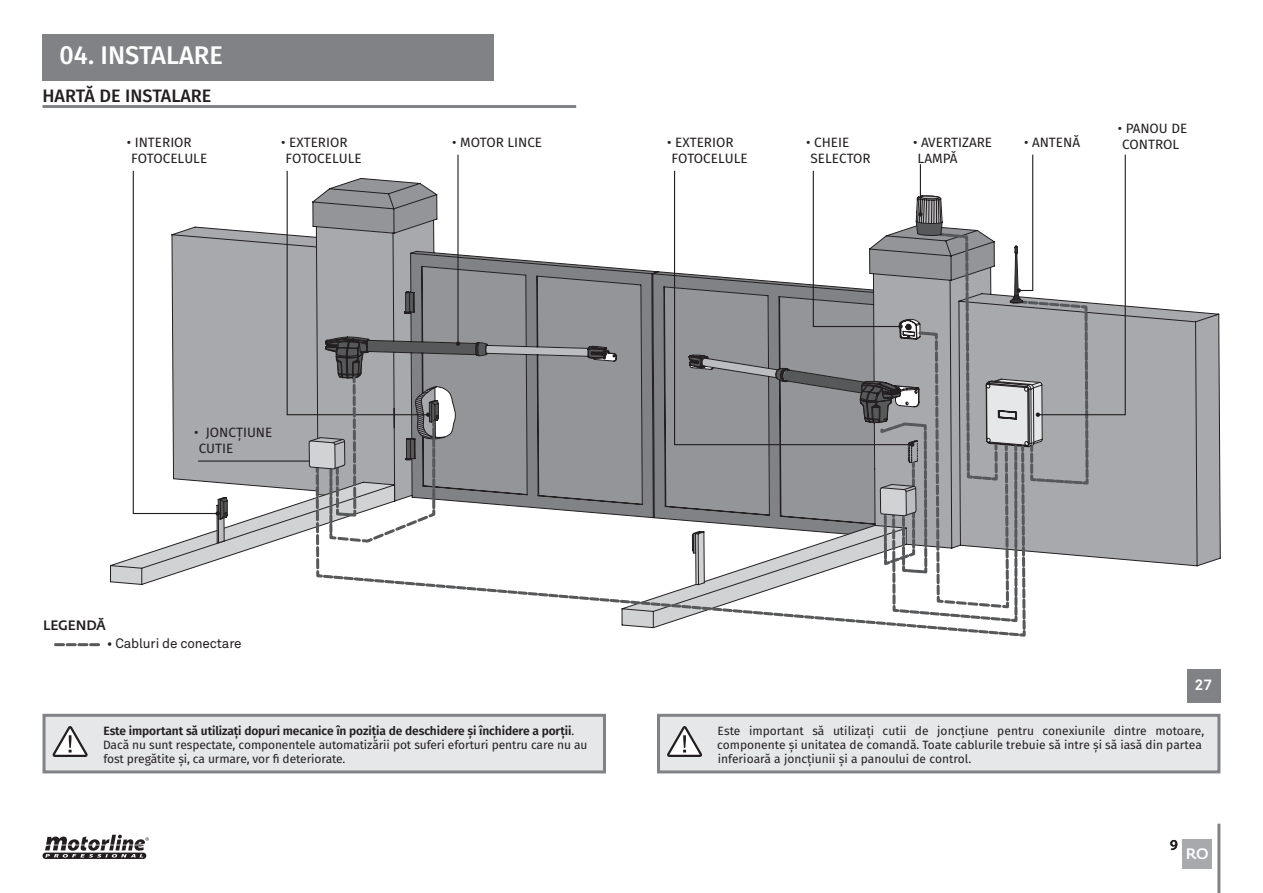
<style>
.page{position:relative;width:1263px;height:893px;background:#fff}
.page>*{position:absolute;margin:0;border:0;box-sizing:border-box;transform-origin:0 0}
.t1{font:500 25.5px "Fira Sans";color:#fff}
.t2{font:500 18px "Fira Sans";color:#231f20}
.t3{font:700 15px "Akkurat Pro";color:#fff}
.t4{font:500 15px "Fedra Sans Std";color:#fff}
.t5{font:13.5px/16.2px "Fira Sans";color:#231f20}
.t6{font:13.5px "Akkurat Pro";letter-spacing:-.01em;color:#231f20}
.t7{font:500 13.5px "Fedra Sans Std";letter-spacing:-.01em;color:#231f20}
.t8{font:12px/14.4px "Fira Sans";color:#231f20}
.s1{font-weight:600}
.s2{font-family:"Myriad Pro";font-weight:600;font-size:15px}
</style>
<div class="page">
<div style="left:43px;top:34px;width:451px;height:46px;background:#808285"></div>
<hr style="left:43px;top:105px;width:533px;height:3px;background:#808285">
<hr style="left:1217px;top:824px;width:3px;height:69px;background:#808285">
<div style="left:1182px;top:839px;width:30px;height:30px;background:#a8a9ad"></div>
<svg style="left:1126px;top:305px;width:95px;height:261px;background:#a7a8ab"></svg>
<svg style="left:110px;top:154px;width:1016px;height:479px"></svg>
<svg style="left:55px;top:643px;width:44px;height:3px"></svg>
<div style="left:43px;top:714px;width:563px;height:59px;background:#e6e7e9;border:3px solid #808285"></div>
<div style="left:657px;top:714px;width:563px;height:59px;background:#e6e7e9;border:3px solid #808285"></div>
<svg style="left:52px;top:726px;width:36px;height:31px"></svg>
<svg style="left:667px;top:726px;width:35px;height:31px"></svg>
<div style="left:1187px;top:669px;width:33px;height:34px;background:#808285"></div>
<svg style="left:1170px;top:840px;width:7px;height:10px"></svg>
<svg style="left:43px;top:835px;width:106px;height:24px"></svg>
<h1 class="t1" style="left:60px;top:35px;width:165px">04. INSTALARE</h1>
<h2 class="t2" style="left:43px;top:81px;width:170px">HARTĂ DE INSTALARE</h2>
<p class="t5" style="left:131px;top:134px;width:78px;text-indent:-4px">• INTERIOR<br>FOTOCELULE</p>
<p class="t5" style="left:286px;top:134px;width:78px;text-indent:-4px">• EXTERIOR<br>FOTOCELULE</p>
<p class="t5" style="left:672px;top:134px;width:78px;text-indent:-4px">• EXTERIOR<br>FOTOCELULE</p>
<p class="t5" style="left:811px;top:134px;width:62px;text-indent:-4px">• CHEIE<br>SELECTOR</p>
<p class="t5" style="left:452px;top:134px;width:92px">• MOTOR LINCE</p>
<p class="t5" style="left:918px;top:134px;width:76px;text-indent:-4px">• AVERTIZARE<br>LAMPĂ</p>
<p class="t5" style="left:1024px;top:134px;width:58px">• ANTENĂ</p>
<p class="t5" style="left:1118px;top:120px;width:71px;text-align:center">• PANOU DE<br>CONTROL</p>
<p class="t7" style="left:43px;top:617px;width:64px">LEGENDĂ</p>
<p class="t5" style="left:199px;top:424px;width:75px;text-indent:-4px">• JONCȚIUNE<br>CUTIE</p>
<p class="t6" style="left:107px;top:635px;width:137px">• Cabluri de conectare</p>
<p class="t3" style="left:1195px;top:676px;width:19px">27</p>
<p class="t8" style="left:103px;top:723px;width:486px"><span class="s1">Este important să utilizați dopuri mecanice în poziția de deschidere și închidere a porții</span>.<br>Dacă nu sunt respectate, componentele automatizării pot suferi eforturi pentru care nu au fost pregătite și, ca urmare, vor fi deteriorate.</p>
<p class="t8" style="left:717px;top:723px;width:489px">Este important să utilizați cutii de joncțiune pentru conexiunile dintre motoare, componente și unitatea de comandă. Toate cablurile trebuie să intre și să iasă din partea inferioară a joncțiunii și a panoului de control.</p>
<p class="t7" style="left:1161px;top:837px;width:18px">1 0<span class="s2">9</span></p>
<p class="t4" style="left:1186px;top:845px;width:25px">RO</p>
</div>
